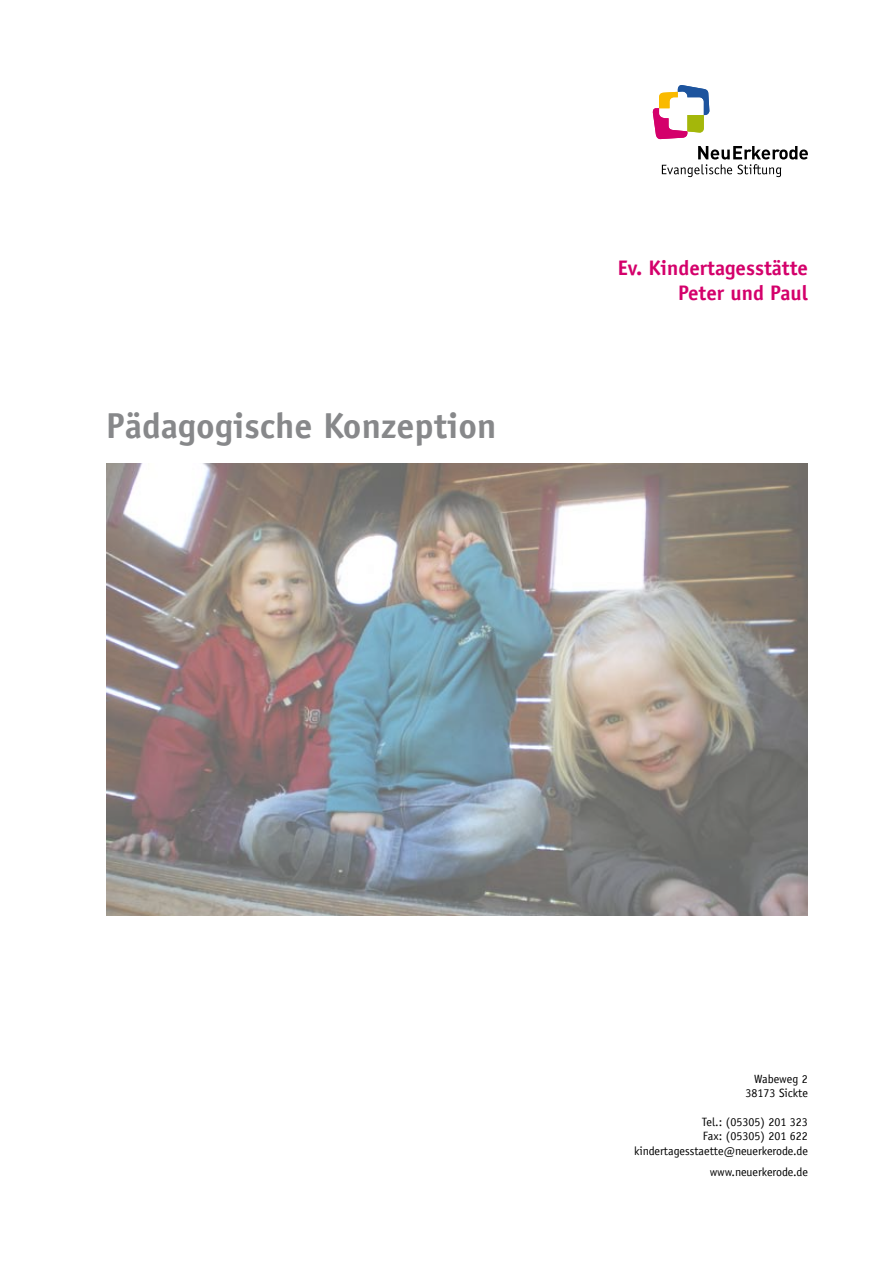
<style>
.page{position:relative;width:893px;height:1263px;background:#fff}
.page>*{position:absolute;margin:0;border:0;box-sizing:border-box;transform-origin:0 0}
.t1{font:700 36px "Officina Sans";color:#87888a}
.t2{font:700 21px/25.2px "Officina Sans";color:#d4006b;text-align:right}
.t3{font:12px/14.4px "Officina Sans";color:#000;text-align:right}
</style>
<div class="page">
<svg style="left:662px;top:146px;width:146px;height:31px"></svg>
<svg style="left:653px;top:85px;width:56px;height:54px"></svg>
<img style="left:106px;top:463px;width:702px;height:452px">
<h1 class="t1" style="left:106px;top:403px;width:392px">Pädagogische Konzeption</h1>
<h2 class="t2" style="left:618px;top:255px;width:192px">Ev. Kindertagesstätte<br>Peter und Paul</h2>
<p class="t3" style="left:745px;top:1071px;width:64px">Wabeweg 2<br>38173 Sickte</p>
<p class="t3" style="left:634px;top:1115px;width:175px">Tel.: (05305) 201 323<br>Fax: (05305) 201 622 kindertagesstaette@neuerkerode.de</p>
<p class="t3" style="left:710px;top:1165px;width:100px">www.neuerkerode.de</p>
</div>
